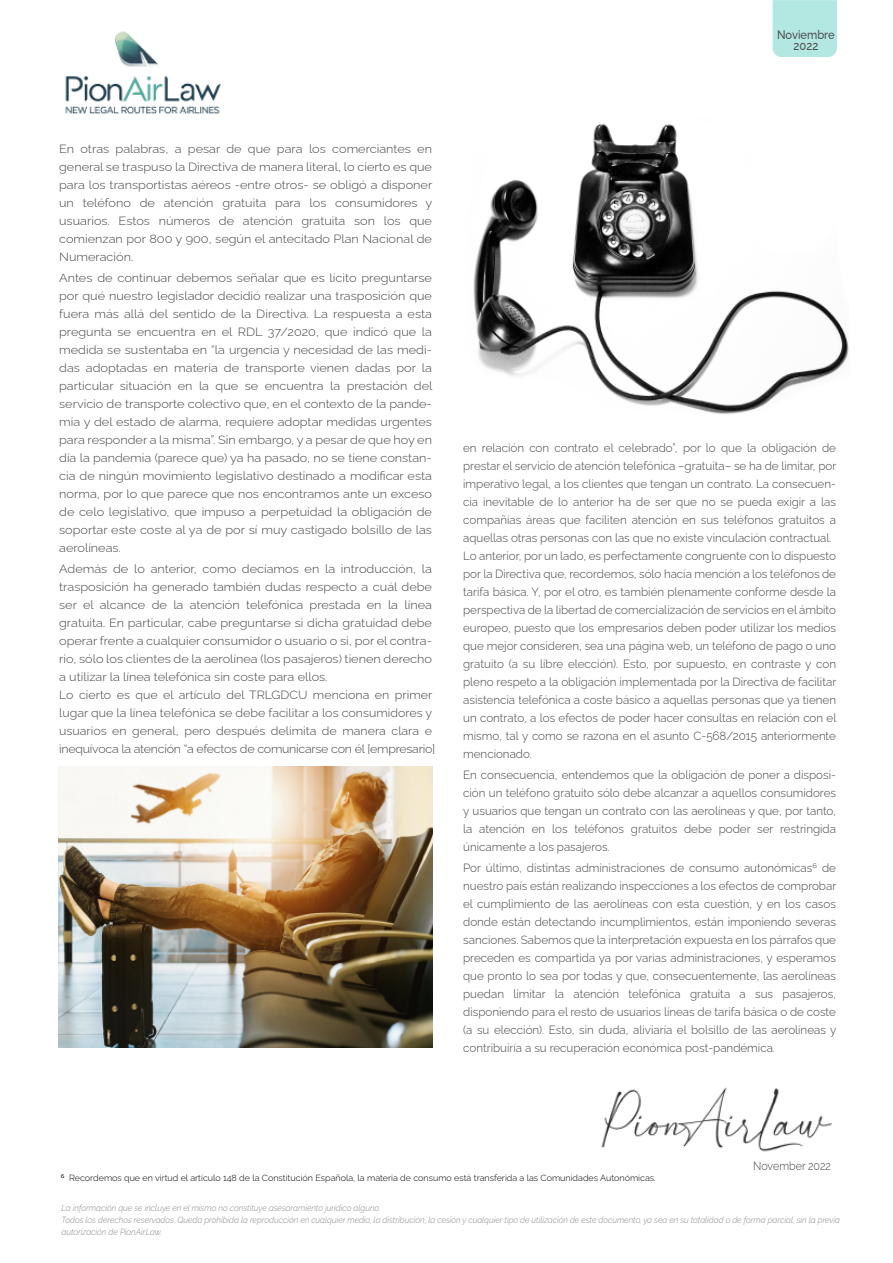
<style>
.page{position:relative;width:893px;height:1263px;background:#fff}
.page>*{position:absolute;margin:0;border:0;box-sizing:border-box;transform-origin:0 0}
.t1{font:100 12.3px/10.8px "Raleway";color:#4d4d4d;text-align:center;scale:.9 1}
.t2{font:300 12px "Raleway";color:#444;scale:.9 1}
.t3{font:300 11.85px/18px "Raleway";color:#444;text-align:justify}
.t4{font:300 11.85px/18px "Raleway";color:#444;text-align:justify;scale:1.07 1}
.t5{font:italic 300 8.85px/12px "Raleway";color:#8a8a8a;scale:.93 1}
.t6{font:300 8.85px "Raleway";color:#000}
.s1{font-weight:100}
</style>
<div class="page">
<img style="left:65px;top:31px;width:156px;height:83px">
<img style="left:473px;top:123px;width:376px;height:291px">
<img style="left:58px;top:766px;width:374px;height:282px">
<img style="left:601px;top:1087px;width:231px;height:65px">
<div style="left:772px;top:0;width:65px;height:57px;background:#b3e8e2"></div>
<p class="t1" style="left:777px;top:28px;width:66px">Noviembre<br>2022</p>
<p class="t4" style="left:59px;top:138px;width:350px">En otras palabras, a pesar de que para los comerciantes en general se traspuso la Directiva de manera literal, lo cierto es que para los transportistas aéreos -entre otros- se obligó a disponer un teléfono de atención gratuita para los consumidores y usuarios. Estos números de atención gratuita son los que comienzan por 800 y 900, según el antecitado Plan Nacional de Numeración.</p>
<p class="t4" style="left:59px;top:267px;width:350px">Antes de continuar debemos señalar que es lícito preguntarse por qué nuestro legislador decidió realizar una trasposición que fuera más allá del sentido de la Directiva. La respuesta a esta pregunta se encuentra en el RDL 37/2020, que indicó que la medida se sustentaba en “la urgencia y necesidad de las medi&shy;das adoptadas en materia de transporte vienen dadas por la particular situación en la que se encuentra la prestación del servicio de transporte colectivo que, en el contexto de la pande&shy;mia y del estado de alarma, requiere adoptar medidas urgentes para responder a la misma”. Sin embargo, y a pesar de que hoy en día la pandemia (parece que) ya ha pasado, no se tiene constan&shy;cia de ningún movimiento legislativo destinado a modificar esta norma, por lo que parece que nos encontramos ante un exceso de celo legislativo, que impuso a perpetuidad la obligación de soportar este coste al ya de por sí muy castigado bolsillo de las aerolíneas.</p>
<p class="t4" style="left:59px;top:558px;width:353px;text-align:left">Además de lo anterior, como decíamos en la introducción, la trasposición ha generado también dudas respecto a cuál debe ser el alcance de la atención telefónica prestada en la línea gratuita. En particular, cabe preguntarse si dicha gratuidad debe operar frente a cualquier consumidor o usuario o si, por el contra&shy;rio, sólo los clientes de la aerolínea (los pasajeros) tienen derecho a utilizar la línea telefónica sin coste para ellos.<br>Lo cierto es que el artículo del TRLGDCU menciona en primer lugar que la línea telefónica se debe facilitar a los consumidores y usuarios en general, pero después delimita de manera clara e inequívoca la atención “a efectos de comunicarse con él [empresario]</p>
<p class="t3" style="left:463px;top:438px;width:375px;text-align:left">en relación con contrato el celebrado”, por lo que la obligación de prestar el servicio de atención telefónica –gratuita– se ha de limitar, por imperativo legal, a los clientes que tengan un contrato. La consecuen&shy;cia inevitable de lo anterior ha de ser que no se pueda exigir a las compañías áreas que faciliten atención en sus teléfonos gratuitos a aquellas otras personas con las que no existe vinculación contractual.<br>Lo anterior, por un lado, es perfectamente congruente con lo dispuesto por la Directiva que, recordemos, sólo hacía mención a los teléfonos de tarifa básica. Y, por el otro, es también plenamente conforme desde la perspectiva de la libertad de comercialización de servicios en el ámbito europeo, puesto que los empresarios deben poder utilizar los medios que mejor consideren, sea una página web, un teléfono de pago o uno gratuito (a su libre elección). Esto, por supuesto, en contraste y con pleno respeto a la obligación implementada por la Directiva de facilitar asistencia telefónica a coste básico a aquellas personas que ya tienen un contrato, a los efectos de poder hacer consultas en relación con el mismo, tal y como se razona en el asunto C-568/2015 anteriormente mencionado.</p>
<p class="t3" style="left:463px;top:765px;width:374px">En consecuencia, entendemos que la obligación de poner a disposi&shy;ción un teléfono gratuito sólo debe alcanzar a aquellos consumidores y usuarios que tengan un contrato con las aerolíneas y que, por tanto, la atención en los teléfonos gratuitos debe poder ser restringida únicamente a los pasajeros.</p>
<p class="t3" style="left:463px;top:858px;width:375px">Por último, distintas administraciones de consumo autonómicas6 de nuestro país están realizando inspecciones a los efectos de comprobar el cumplimiento de las aerolíneas con esta cuestión, y en los casos donde están detectando incumplimientos, están imponiendo severas sanciones. Sabemos que la interpretación expuesta en los párrafos que preceden es compartida ya por varias administraciones, y esperamos que pronto lo sea por todas y que, consecuentemente, las aerolíneas puedan limitar la atención telefónica gratuita a sus pasajeros, disponiendo para el resto de usuarios líneas de tarifa básica o de coste (a su elección). Esto, sin duda, aliviaría el bolsillo de las aerolíneas y contribuiría a su recuperación económica post-pandémica.</p>
<p class="t2" style="left:753px;top:1156px;width:88px">November 2022</p>
<p class="t6" style="left:61px;top:1171px;width:596px"><span class="s1">6</span> Recordemos que en virtud el artículo 148 de la Constitución Española, la materia de consumo está transferida a las Comunidades Autonómicas.</p>
<p class="t5" style="left:62px;top:1201px;width:839px">La información que se incluye en el mismo no constituye asesoramiento jurídico alguno.<br>Todos los derechos reservados. Queda prohibida la reproducción en cualquier medio, la distribución, la cesión y cualquier tipo de utilización de este documento, ya sea en su totalidad o de forma parcial, sin la previa autorización de PionAirLaw.</p>
</div>
